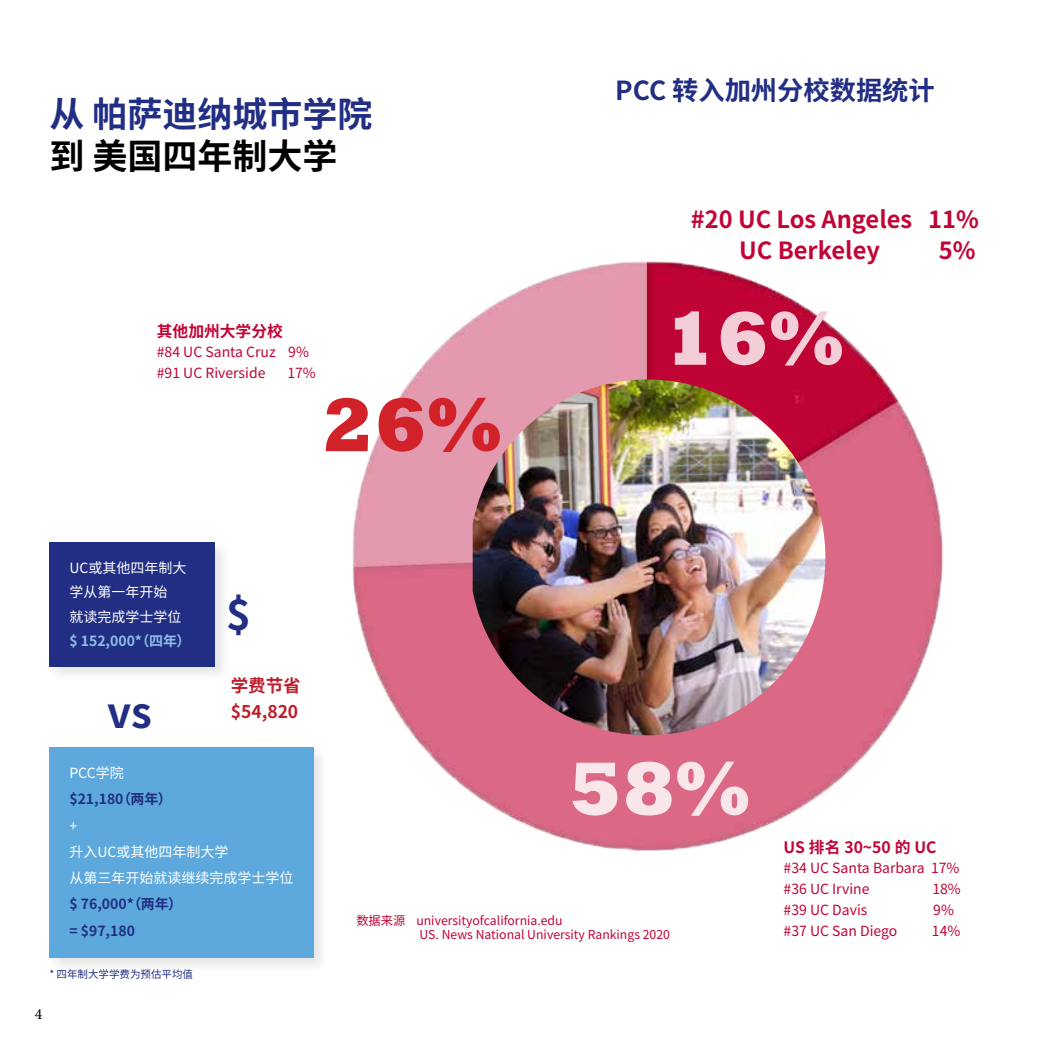
<style>
.page{position:relative;width:1042px;height:1042px;background:#fff}
.page>*{position:absolute;margin:0;border:0;box-sizing:border-box;transform-origin:0 0}
.t1{font:800 77px "Rockwell";color:#f9e6eb}
.t2{font:800 77px "Rockwell";color:#f3cdd7}
.t3{font:800 77px "Rockwell";color:#d22229}
.t4{font:700 42px "Noto Sans Hans";color:#222e84}
.t5{font:700 35px "Noto Sans Hans";color:#222e84}
.t6{font:700 35px "Noto Sans Hans";color:#000}
.t7{font:700 26.25px "Noto Sans Hans";color:#222e84}
.t8{font:700 23.62px/31.5px "Noto Sans Hans";color:#c10435}
.t9{font:700 17.5px/26.2px "Noto Sans Hans";color:#be1d2c}
.t10{font:700 15.75px "Noto Sans Hans";color:#c10435}
.t11{font:15.75px "Minion Pro";color:#000}
.t12{font:14px/21px "Noto Sans Hans";color:#c10435}
.t13{font:14px/26.2px "Noto Sans Hans";color:#fff}
.t14{font:700 14px/26.2px "Noto Sans Hans";color:#222e84}
.t15{font:700 14px "Noto Sans Hans";color:#8ebde6}
.t16{font:12.25px/14px "Noto Sans Hans";color:#c10435}
.t17{font:10.5px "Noto Sans Hans";color:#222e84}
</style>
<div class="page">
<div style="left:47px;top:744px;width:283px;height:230px;background:#000;opacity:.1"></div>
<div style="left:50px;top:747px;width:264px;height:210px;background:#5da9dd"></div>
<div style="left:47px;top:539px;width:185px;height:144px;background:#000;opacity:.1"></div>
<div style="left:50px;top:542px;width:165px;height:124px;background:#222e84"></div>
<img style="left:352px;top:261px;width:591px;height:590px">
<img style="left:473px;top:379px;width:352px;height:356px">
<h3 class="t5" style="left:50px;top:95px;width:324px">从 帕萨迪纳城市学院</h3>
<h3 class="t6" style="left:50px;top:137px;width:289px">到 美国四年制大学</h3>
<p class="t10" style="left:157px;top:323px;width:127px">其他加州大学分校</p>
<p class="t12" style="left:157px;top:341px;width:154px">#84 UC Santa Cruz 9% #91 UC Riverside</p>
<p class="t12" style="left:287px;top:362px;width:30px">17%</p>
<h1 class="t3" style="left:321px;top:381px;width:182px">26%</h1>
<h3 class="t7" style="left:615px;top:76px;width:321px">PCC 转入加州分校数据统计</h3>
<h3 class="t8" style="left:739px;top:204px;width:241px;text-indent:-48px">#20 UC Los Angeles 11%<br>UC Berkeley</h3>
<h3 class="t8" style="left:939px;top:235px;width:38px">5%</h3>
<h1 class="t2" style="left:663px;top:294px;width:182px">16%</h1>
<p class="t13" style="left:69px;top:556px;width:119px;line-height:24.5px">UC或其他四年制大学从第一年开始<br>就读完成学士学位</p>
<p class="t15" style="left:69px;top:633px;width:122px">$ 152,000*（四年）</p>
<h2 class="t4" style="left:107px;top:689px;width:46px">vs</h2>
<h2 class="t4" style="left:226px;top:590px;width:26px">$</h2>
<p class="t9" style="left:231px;top:673px;width:71px">学费节省$54,820</p>
<p class="t13" style="left:69px;top:760px;width:56px">PCC学院</p>
<p class="t14" style="left:69px;top:786px;width:104px">$21,180（两年）</p>
<p class="t13" style="left:69px;top:812px;width:225px">+<br>升入UC或其他四年制大学<br>从第三年开始就读继续完成学士学位</p>
<p class="t14" style="left:69px;top:891px;width:114px">$ 76,000*（两年）= $97,180</p>
<p class="t17" style="left:50px;top:968px;width:145px">* 四年制大学学费为预估平均值</p>
<p class="t11" style="left:35px;top:1003px;width:9px">4</p>
<h1 class="t1" style="left:569px;top:745px;width:182px">58%</h1>
<p class="t16" style="left:419px;top:913px;width:252px;text-indent:-63px">数据来源 universityofcalifornia.edu<br>US. News National University Rankings 2020</p>
<p class="t10" style="left:783px;top:838px;width:154px">US 排名 30~50 的 UC</p>
<p class="t12" style="left:783px;top:857px;width:177px">#34 UC Santa Barbara 17% #36 UC Irvine</p>
<p class="t12" style="left:932px;top:878px;width:30px">18%</p>
<p class="t12" style="left:783px;top:899px;width:85px">#39 UC Davis</p>
<p class="t12" style="left:933px;top:899px;width:22px">9%</p>
<p class="t12" style="left:783px;top:920px;width:115px">#37 UC San Diego</p>
<p class="t12" style="left:932px;top:920px;width:30px">14%</p>
</div>
